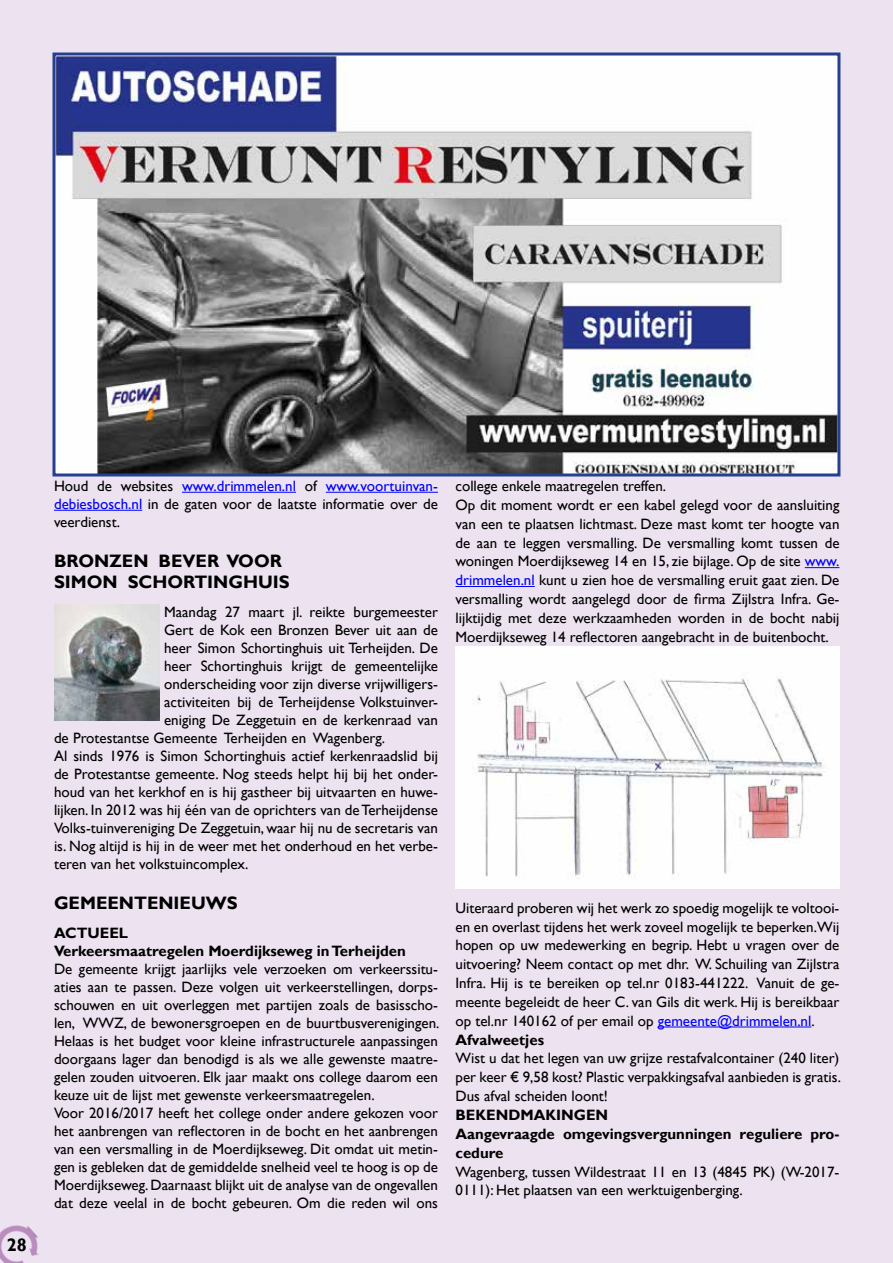
<style>
.page{position:relative;width:893px;height:1263px;background:#ede3f0}
.page>*{position:absolute;margin:0;border:0;box-sizing:border-box;transform-origin:0 0}
.t1{font:700 18px/21.6px "Gill Sans";color:#000}
.t2{font:15px/18.9px "Gill Sans";color:#000}
.t3{font:700 15px/18.9px "Gill Sans";color:#000}
.s1{color:#00f}
.s2{font-weight:700}
</style>
<div class="page">
<img style="left:0;top:1225px;width:39px;height:38px">
<hr style="left:182px;top:492px;width:114px;height:1px;background:#00f">
<hr style="left:326px;top:492px;width:112px;height:1px;background:#00f">
<hr style="left:54px;top:510px;width:88px;height:1px;background:#00f">
<hr style="left:805px;top:567px;width:34px;height:1px;background:#00f">
<hr style="left:455px;top:586px;width:80px;height:1px;background:#00f">
<hr style="left:658px;top:1026px;width:153px;height:1px;background:#00f">
<img style="left:56px;top:56px;width:780px;height:416px">
<div style="left:52px;top:52px;width:788px;height:424px;border:3px solid #25408f"></div>
<img style="left:54px;top:604px;width:106px;height:117px">
<img style="left:455px;top:646px;width:384px;height:242px">
<p class="t1" style="left:7px;top:1234px;width:21px">28</p>
<p class="t2" style="left:54px;top:477px;width:385px;line-height:18px;text-align:justify">Houd de websites <span class="s1">www.drimmelen.nl</span> of <span class="s1">www.voortuinvan&shy;debiesbosch.nl</span> in de gaten voor de laatste informatie over de veerdienst.</p>
<p class="t1" style="left:54px;top:550px;width:237px">BRONZEN BEVER VOOR<br>SIMON SCHORTINGHUIS</p>
<p class="t2" style="left:164px;top:603px;width:275px">Maandag 27 maart jl. reikte burgemeester</p>
<p class="t2" style="left:164px;top:621px;width:275px">Gert de Kok een Bronzen Bever uit aan de</p>
<p class="t2" style="left:164px;top:639px;width:275px">heer Simon Schortinghuis uit Terheijden. De</p>
<p class="t2" style="left:164px;top:657px;width:275px">heer Schortinghuis krijgt de gemeentelijke</p>
<p class="t2" style="left:164px;top:675px;width:275px">onderscheiding voor zijn diverse vrijwilligers-</p>
<p class="t2" style="left:164px;top:693px;width:275px">activiteiten bij de Terheijdense Volkstuinver-</p>
<p class="t2" style="left:164px;top:711px;width:275px">eniging De Zeggetuin en de kerkenraad van</p>
<p class="t2" style="left:54px;top:729px;width:333px">de Protestantse Gemeente Terheijden en Wagenberg.</p>
<p class="t2" style="left:54px;top:747px;width:385px">Al sinds 1976 is Simon Schortinghuis actief kerkenraadslid bij</p>
<p class="t2" style="left:54px;top:765px;width:385px">de Protestantse gemeente. Nog steeds helpt hij bij het onder-</p>
<p class="t2" style="left:54px;top:783px;width:385px">houd van het kerkhof en is hij gastheer bij uitvaarten en huwe-</p>
<p class="t2" style="left:54px;top:801px;width:385px">lijken. In 2012 was hij één van de oprichters van de Terheijdense</p>
<p class="t2" style="left:54px;top:819px;width:385px">Volks-tuinvereniging De Zeggetuin, waar hij nu de secretaris van</p>
<p class="t2" style="left:54px;top:837px;width:385px">is. Nog altijd is hij in de weer met het onderhoud en het verbe-</p>
<p class="t2" style="left:54px;top:855px;width:196px">teren van het volkstuincomplex.</p>
<p class="t1" style="left:54px;top:892px;width:185px">GEMEENTENIEUWS</p>
<p class="t3" style="left:54px;top:924px;width:353px;line-height:18px">ACTUEEL<br>Verkeersmaatregelen Moerdijkseweg in Terheijden</p>
<p class="t2" style="left:54px;top:960px;width:387px;line-height:18px">De gemeente krijgt jaarlijks vele verzoeken om verkeerssitu&shy;aties aan te passen. Deze volgen uit verkeerstellingen, dorps&shy;schouwen en uit overleggen met partijen zoals de basisscho&shy;len, WWZ, de bewonersgroepen en de buurtbusverenigingen.<br>Helaas is het budget voor kleine infrastructurele aanpassingen doorgaans lager dan benodigd is als we alle gewenste maatre&shy;gelen zouden uitvoeren. Elk jaar maakt ons college daarom een keuze uit de lijst met gewenste verkeersmaatregelen.<br>Voor 2016/2017 heeft het college onder andere gekozen voor het aanbrengen van reflectoren in de bocht en het aanbrengen van een versmalling in de Moerdijkseweg. Dit omdat uit metin&shy;gen is gebleken dat de gemiddelde snelheid veel te hoog is op de Moerdijkseweg. Daarnaast blijkt uit de analyse van de ongevallen dat deze veelal in de bocht gebeuren. Om die reden wil ons</p>
<p class="t2" style="left:455px;top:477px;width:385px">college enkele maatregelen treffen.<br>Op dit moment wordt er een kabel gelegd voor de aansluiting van een te plaatsen lichtmast. Deze mast komt ter hoogte van de aan te leggen versmalling. De versmalling komt tussen de woningen Moerdijkseweg 14 en 15, zie bijlage. Op de site <span class="s1">www. drimmelen.nl</span> kunt u zien hoe de versmalling eruit gaat zien. De versmalling wordt aangelegd door de firma Zijlstra Infra. Ge&shy;lijktijdig met deze werkzaamheden worden in de bocht nabij Moerdijkseweg 14 reflectoren aangebracht in de buitenbocht.</p>
<p class="t2" style="left:455px;top:898px;width:385px">Uiteraard proberen wij het werk zo spoedig mogelijk te voltooi&shy;en en overlast tijdens het werk zoveel mogelijk te beperken.Wij hopen op uw medewerking en begrip. Hebt u vragen over de uitvoering? Neem contact op met dhr. W. Schuiling van Zijlstra Infra. Hij is te bereiken op tel.nr 0183-441222. Vanuit de ge&shy;meente begeleidt de heer C. van Gils dit werk. Hij is bereikbaar op tel.nr 140162 of per email op <span class="s1">gemeente@drimmelen.nl</span>.<br><span class="s2">Afvalweetjes</span></p>
<p class="t2" style="left:455px;top:1049px;width:387px;text-align:justify">Wist u dat het legen van uw grijze restafvalcontainer (240 liter) per keer € 9,58 kost? Plastic verpakkingsafval aanbieden is gratis.<br>Dus afval scheiden loont!</p>
<p class="t3" style="left:455px;top:1106px;width:385px">BEKENDMAKINGEN<br>Aangevraagde omgevingsvergunningen reguliere pro&shy;cedure</p>
<p class="t2" style="left:455px;top:1162px;width:385px">Wagenberg, tussen Wildestraat 11 en 13 (4845 PK) (W-2017-<br>0111): Het plaatsen van een werktuigenberging.</p>
</div>
